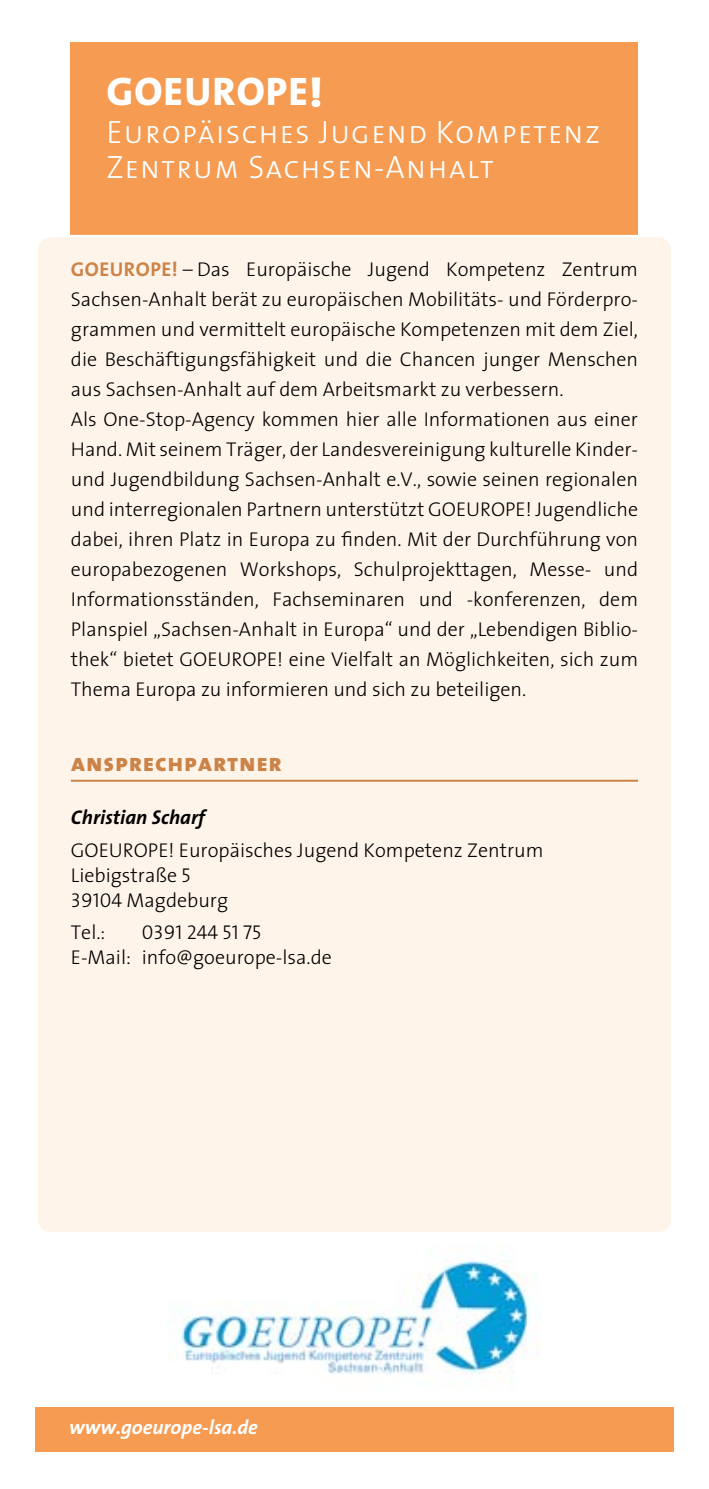
<style>
.page{position:relative;width:709px;height:1489px;background:#fff}
.page>*{position:absolute;margin:0;border:0;box-sizing:border-box;transform-origin:0 0}
.t1{font:700 expanded 40px "Thesis The Sans Caps";letter-spacing:.03em;color:#fff}
.t2{font:300 32.5px/35px "Thesis The Sans Caps";letter-spacing:.03em;color:#fff}
.t3{font:700 expanded 25px "Thesis The Sans Caps";color:#cc8347}
.t4{font:300 20px/30px "Thesis The Sans";color:#000}
.t5{font:italic 700 20px "Thesis The Sans";color:#fff}
.t6{font:italic 700 20px "Thesis The Sans";color:#000}
.t7{font:300 20px "Thesis The Sans Caps";color:#000}
.s1{font-size:48px}
.s2{font-weight:700;color:#cc8347}
.s3{font-family:"Thesis The Sans Caps"}
</style>
<div class="page">
<div style="left:71px;top:43px;width:567px;height:1157px;background:#f59b52"></div>
<div style="left:35px;top:1406px;width:638px;height:45px;background:#f59b52"></div>
<div style="left:37px;top:236px;width:635px;height:997px;background:#fff4ea;border-radius:14px"></div>
<hr style="left:71px;top:779px;width:567px;height:2px;background:#cc8347">
<img style="left:168px;top:1260px;width:372px;height:115px">
<h1 class="t1" style="left:106px;top:57px;width:218px">goeurope<span class="s1">!</span></h1>
<h2 class="t2" style="left:106px;top:114px;width:495px">Europäisches Jugend Kompetenz<br>Zentrum Sachsen-Anhalt</h2>
<p class="t4" style="left:71px;top:253px;width:568px"><span class="s2">GOEUROPE!</span> – Das Europäische Jugend Kompetenz Zentrum Sachsen-Anhalt berät zu europäischen Mobilitäts- und Förderpro&shy;grammen und vermittelt europäische Kompetenzen mit dem Ziel, die Beschäftigungsfähigkeit und die Chancen junger Menschen aus Sachsen-Anhalt auf dem Arbeitsmarkt zu verbessern.<br>Als One-Stop-Agency kommen hier alle Informationen aus einer Hand. Mit seinem Träger, der Landesvereinigung kulturelle Kinder&shy;und Jugendbildung Sachsen-Anhalt e.V., sowie seinen regionalen und interregionalen Partnern unterstützt GOEUROPE! Jugendliche dabei, ihren Platz in Europa zu finden. Mit der Durchführung von europabezogenen Workshops, Schulprojekttagen, Messe- und Informationsständen, Fachseminaren und -konferenzen, dem Planspiel „Sachsen-Anhalt in Europa“ und der „Lebendigen Biblio&shy;thek“ bietet GOEUROPE! eine Vielfalt an Möglichkeiten, sich zum Thema Europa zu informieren und sich zu beteiligen.</p>
<p class="t3" style="left:71px;top:741px;width:212px">ansprechpartner</p>
<p class="t6" style="left:71px;top:801px;width:136px">Christian Scharf</p>
<p class="t4" style="left:71px;top:834px;width:51px">GoEurope</p>
<p class="t4" style="left:71px;top:836px;width:474px;line-height:25px;text-indent:98px">! Europäisches Jugend Kompetenz Zentrum<br>Liebigstraße <span class="s3">5<br>39104</span> Magdeburg</p>
<p class="t4" style="left:71px;top:916px;width:36px">Tel.:</p>
<p class="t7" style="left:142px;top:915px;width:121px">0391 244 51 75</p>
<p class="t4" style="left:71px;top:941px;width:262px">E-Mail: info@goeurope-lsa.de</p>
<p class="t5" style="left:69px;top:1410px;width:190px">www.goeurope-lsa.de</p>
</div>
